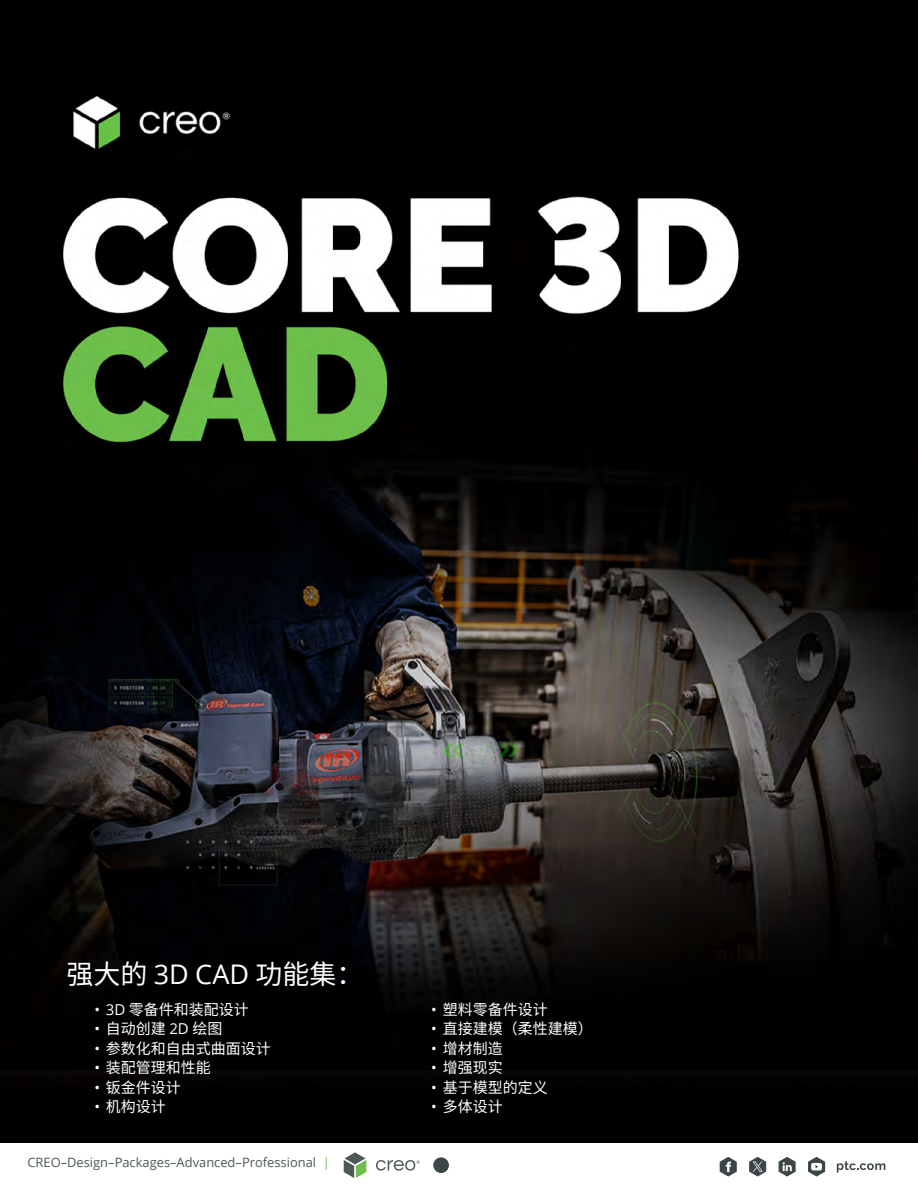
<style>
.page{position:relative;width:918px;height:1188px;background:#fff}
.page>*{position:absolute;margin:0;border:0;box-sizing:border-box;transform-origin:0 0}
.t1{font:27px "Noto Sans CJ Ksc";color:#fff}
.t2{font:15px "Noto Sans CJ Ksc";color:#fff}
.t3{font:12.9px "Open Sans";color:#4d5859}
.s1{font-family:"Open Sans"}
.s2{color:#6ebe4b}
</style>
<div class="page">
<svg style="left:376px;top:1160px;width:44px;height:11px"></svg>
<svg style="left:344px;top:1152px;width:22px;height:26px"></svg>
<div style="left:433px;top:1157px;width:16px;height:16px;background:#3d4647;border-radius:50%"></div>
<svg style="left:720px;top:1157px;width:17px;height:20px"></svg>
<svg style="left:779px;top:1157px;width:17px;height:20px"></svg>
<svg style="left:808px;top:1157px;width:17px;height:20px"></svg>
<svg style="left:837px;top:1161px;width:48px;height:12px"></svg>
<svg style="left:749px;top:1157px;width:17px;height:20px"></svg>
<img style="left:0;top:0;width:918px;height:1143px">
<h1 class="t1" style="left:67px;top:959px;width:298px">强大的 <span class="s1">3D CAD</span> 功能集：</h1>
<p class="t2" style="left:95px;top:1001px;width:156px"><span class="s1">• 3D</span> 零备件和装配设计</p>
<p class="t2" style="left:95px;top:1020px;width:129px"><span class="s1">•</span> 自动创建 <span class="s1">2D</span> 绘图</p>
<p class="t2" style="left:95px;top:1040px;width:178px"><span class="s1">•</span> 参数化和自由式曲面设计</p>
<p class="t2" style="left:95px;top:1059px;width:118px"><span class="s1">•</span> 装配管理和性能</p>
<p class="t2" style="left:95px;top:1079px;width:88px"><span class="s1">•</span> 钣金件设计</p>
<p class="t2" style="left:95px;top:1098px;width:73px"><span class="s1">•</span> 机构设计</p>
<p class="t3" style="left:27px;top:1153px;width:304px">CREO–Design–Packages–Advanced–Professional <span class="s2">|</span></p>
<p class="t2" style="left:431px;top:1001px;width:118px"><span class="s1">•</span> 塑料零备件设计</p>
<p class="t2" style="left:431px;top:1020px;width:163px"><span class="s1">•</span> 直接建模（柔性建模）</p>
<p class="t2" style="left:431px;top:1040px;width:73px"><span class="s1">•</span> 增材制造</p>
<p class="t2" style="left:431px;top:1059px;width:73px"><span class="s1">•</span> 增强现实</p>
<p class="t2" style="left:431px;top:1079px;width:118px"><span class="s1">•</span> 基于模型的定义</p>
<p class="t2" style="left:431px;top:1098px;width:73px"><span class="s1">•</span> 多体设计</p>
</div>
